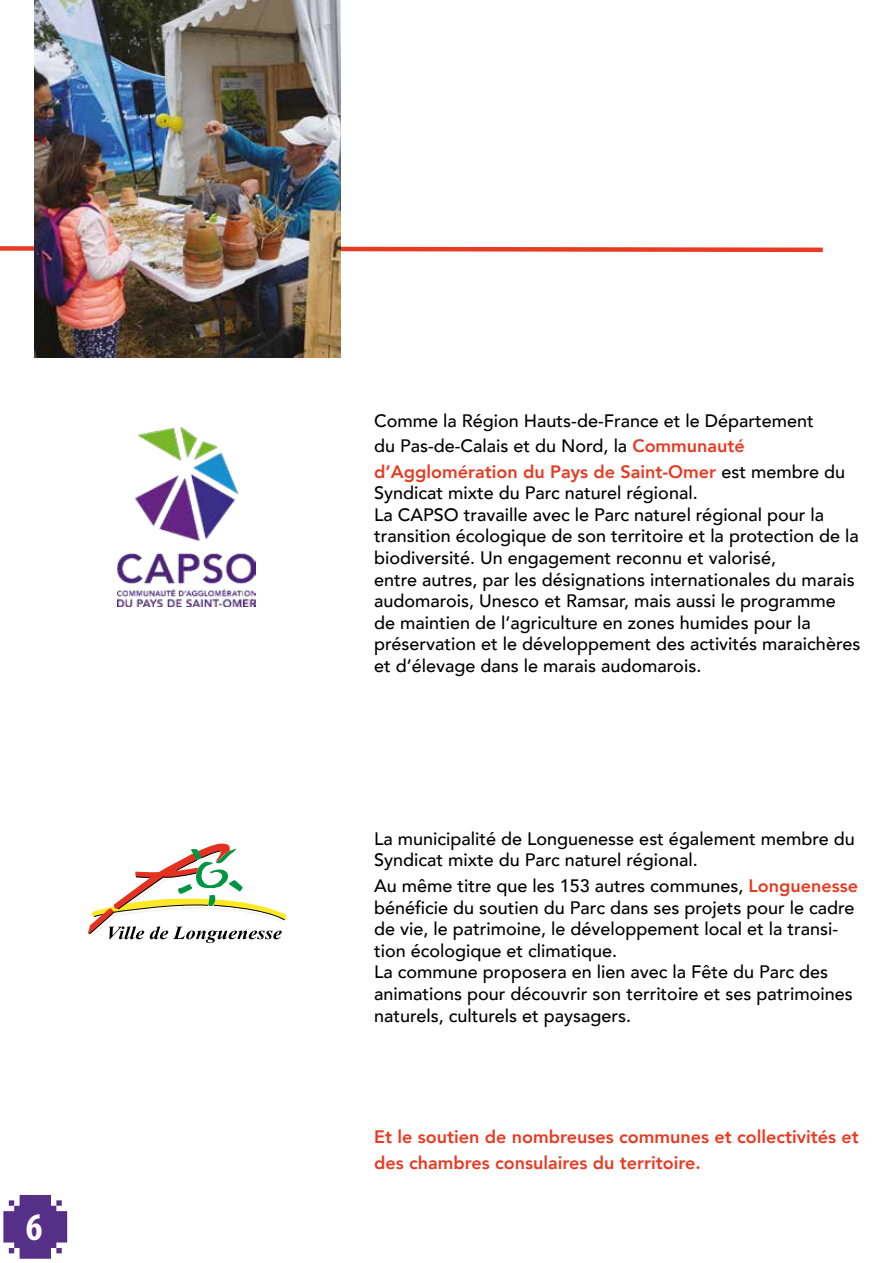
<style>
.page{position:relative;width:893px;height:1263px;background:#fff}
.page>*{position:absolute;margin:0;border:0;box-sizing:border-box;transform-origin:0 0}
.t1{font:700 condensed 39.15px "Myriad Pro";color:#fff}
.t2{font:500 18px/21.6px "Avenir";color:#000}
.t3{font:800 18px/25.5px "Avenir";color:#e73b23}
.s1{font-weight:800;color:#e73b23}
</style>
<div class="page">
<svg style="left:88px;top:843px;width:199px;height:100px"></svg>
<svg style="left:0;top:244px;width:823px;height:10px"></svg>
<img style="left:117px;top:427px;width:139px;height:180px">
<img style="left:34px;top:0;width:306px;height:358px">
<svg style="left:3px;top:1195px;width:64px;height:64px"></svg>
<h1 class="t1" style="left:26px;top:1203px;width:18px">6</h1>
<p class="t2" style="left:374px;top:407px;width:473px;line-height:25.5px">Comme la Région Hauts-de-France et le Département<br>du Pas-de-Calais et du Nord, la <span class="s1">Communauté d’Agglomération du Pays de Saint-Omer</span> est membre du</p>
<p class="t2" style="left:374px;top:481px;width:488px">Syndicat mixte du Parc naturel régional.<br>La CAPSO travaille avec le Parc naturel régional pour la transition écologique de son territoire et la protection de la biodiversité. Un engagement reconnu et valorisé,<br>entre autres, par les désignations internationales du marais audomarois, Unesco et Ramsar, mais aussi le programme de maintien de l’agriculture en zones humides pour la préservation et le développement des activités maraichères et d’élevage dans le marais audomarois.</p>
<p class="t2" style="left:374px;top:827px;width:482px">La municipalité de Longuenesse est également membre du<br>Syndicat mixte du Parc naturel régional.</p>
<p class="t2" style="left:374px;top:874px;width:485px">Au même titre que les 153 autres communes, <span class="s1">Longuenesse </span>bénéficie du soutien du Parc dans ses projets pour le cadre de vie, le patrimoine, le développement local et la transi&shy;tion écologique et climatique.<br>La commune proposera en lien avec la Fête du Parc des animations pour découvrir son territoire et ses patrimoines naturels, culturels et paysagers.</p>
<p class="t3" style="left:374px;top:1124px;width:486px">Et le soutien de nombreuses communes et collectivités et des chambres consulaires du territoire.</p>
</div>
